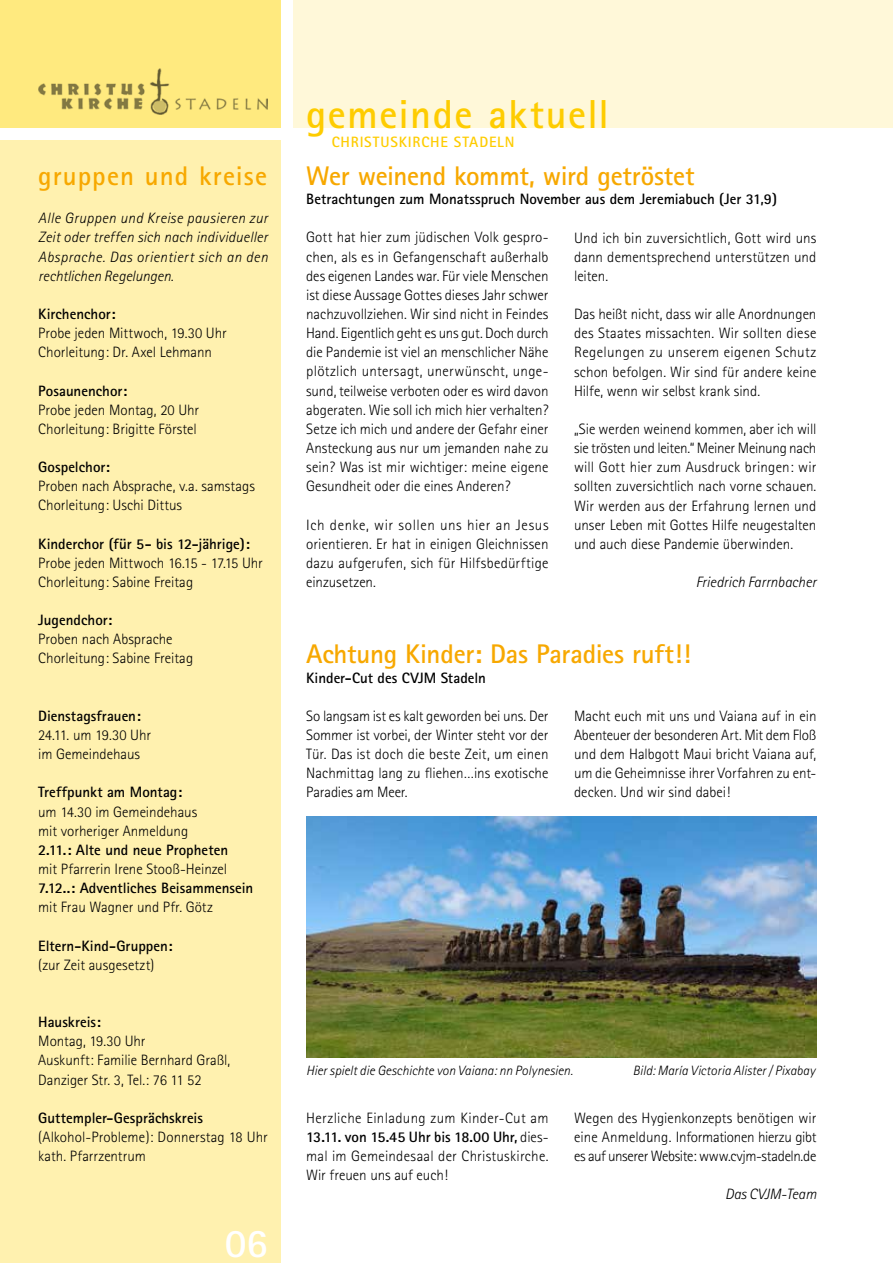
<style>
.page{position:relative;width:893px;height:1263px;background:#fff}
.page>*{position:absolute;margin:0;border:0;box-sizing:border-box;transform-origin:0 0}
.t1{font:700 40.5px "Rotis Sans Serif";letter-spacing:.035em;color:#fecc00}
.t2{font:700 40.5px "Rotis Sans Serif";color:#fff}
.t3{font:700 27px "Rotis Sans Serif";letter-spacing:-.01em;color:#f7a800}
.t4{font:700 27px "Rotis Sans Serif";letter-spacing:.04em;color:#f7a800}
.t5{font:300 15px/19.2px "Rotis Sans Serif";color:#000;text-align:justify}
.t6{font:700 15px "Rotis Sans Serif";color:#000}
.t7{font:italic 300 15px/19.2px "Rotis Sans Serif";color:#000;text-align:justify}
.t8{font:700 15px "Rotis Sans Serif";letter-spacing:.055em;color:#fecc00}
.t9{font:italic 300 13.5px "Rotis Sans Serif";color:#000}
.s1{font-weight:700}
</style>
<div class="page">
<div style="left:293px;top:0;width:600px;height:128px;background:#fff8d9"></div>
<div style="left:0;top:0;width:281px;height:128px;background:#ffea7f"></div>
<div style="left:0;top:140px;width:281px;height:1123px;background:#fff1af"></div>
<img style="left:38px;top:68px;width:230px;height:47px">
<img style="left:306px;top:816px;width:510px;height:242px">
<h2 class="t4" style="left:38px;top:159px;width:230px">gruppen und kreise</h2>
<p class="t7" style="left:38px;top:209px;width:231px">Alle Gruppen und Kreise pausieren zur Zeit oder treffen sich nach individueller Absprache. Das orientiert sich an den rechtlichen Regelungen.</p>
<p class="t6" style="left:38px;top:304px;width:79px">Kirchenchor:</p>
<p class="t5" style="left:38px;top:323px;width:190px">Probe jeden Mittwoch, 19.30 Uhr<br>Chorleitung: Dr. Axel Lehmann</p>
<p class="t6" style="left:38px;top:381px;width:90px">Posaunenchor:</p>
<p class="t5" style="left:38px;top:400px;width:163px">Probe jeden Montag, 20 Uhr<br>Chorleitung: Brigitte Förstel</p>
<p class="t6" style="left:38px;top:457px;width:73px">Gospelchor:</p>
<p class="t5" style="left:38px;top:476px;width:218px">Proben nach Absprache, v.a. samstags<br>Chorleitung: Uschi Dittus</p>
<p class="t6" style="left:38px;top:534px;width:213px">Kinderchor (für 5- bis 12-jährige):</p>
<p class="t5" style="left:38px;top:553px;width:226px">Probe jeden Mittwoch 16.15 - 17.15 Uhr<br>Chorleitung: Sabine Freitag</p>
<p class="t6" style="left:38px;top:611px;width:76px">Jugendchor:</p>
<p class="t5" style="left:38px;top:630px;width:156px">Proben nach Absprache<br>Chorleitung: Sabine Freitag</p>
<p class="t6" style="left:38px;top:706px;width:104px">Dienstagsfrauen:</p>
<p class="t5" style="left:38px;top:725px;width:114px">24.11. um 19.30 Uhr im Gemeindehaus</p>
<p class="t6" style="left:38px;top:783px;width:146px">Treffpunkt am Montag:</p>
<p class="t5" style="left:38px;top:802px;width:160px">um 14.30 im Gemeindehaus mit vorheriger Anmeldung</p>
<p class="t6" style="left:38px;top:840px;width:191px">2.11.: Alte und neue Propheten</p>
<p class="t5" style="left:38px;top:859px;width:190px">mit Pfarrerin Irene Stooß-Heinzel</p>
<p class="t6" style="left:38px;top:878px;width:216px">7.12..: Adventliches Beisammensein</p>
<p class="t5" style="left:38px;top:898px;width:176px">mit Frau Wagner und Pfr. Götz</p>
<p class="t6" style="left:38px;top:936px;width:136px">Eltern-Kind-Gruppen:</p>
<p class="t5" style="left:38px;top:955px;width:118px">(zur Zeit ausgesetzt)</p>
<p class="t6" style="left:38px;top:1012px;width:64px">Hauskreis:</p>
<p class="t5" style="left:38px;top:1031px;width:194px;text-align:left">Montag, 19.30 Uhr<br>Auskunft: Familie Bernhard Graßl,<br>Danziger Str. 3, Tel.: 76 11 52</p>
<p class="t6" style="left:38px;top:1108px;width:166px">Guttempler-Gesprächskreis</p>
<p class="t5" style="left:38px;top:1127px;width:231px">(Alkohol-Probleme): Donnerstag 18 Uhr kath. Pfarrzentrum</p>
<h1 class="t2" style="left:225px;top:1217px;width:45px">06</h1>
<h1 class="t1" style="left:306px;top:88px;width:304px">gemeinde aktuell</h1>
<p class="t8" style="left:332px;top:132px;width:184px">CHRISTUSKIRCHE STADELN</p>
<h2 class="t3" style="left:306px;top:159px;width:390px">Wer weinend kommt, wird getröstet</h2>
<p class="t6" style="left:306px;top:190px;width:472px">Betrachtungen zum Monatsspruch November aus dem Jeremiabuch (Jer 31,9)</p>
<p class="t5" style="left:306px;top:228px;width:244px">Gott hat hier zum jüdischen Volk gespro&shy;chen, als es in Gefangenschaft außerhalb des eigenen Landes war. Für viele Menschen ist diese Aussage Gottes dieses Jahr schwer nachzuvollziehen. Wir sind nicht in Feindes Hand. Eigentlich geht es uns gut. Doch durch die Pandemie ist viel an menschlicher Nähe plötzlich untersagt, unerwünscht, unge&shy;sund, teilweise verboten oder es wird davon abgeraten. Wie soll ich mich hier verhalten?<br>Setze ich mich und andere der Gefahr einer Ansteckung aus nur um jemanden nahe zu sein? Was ist mir wichtiger: meine eigene Gesundheit oder die eines Anderen?</p>
<p class="t5" style="left:306px;top:515px;width:244px">Ich denke, wir sollen uns hier an Jesus orientieren. Er hat in einigen Gleichnissen dazu aufgerufen, sich für Hilfsbedürftige einzusetzen.</p>
<p class="t5" style="left:574px;top:228px;width:244px">Und ich bin zuversichtlich, Gott wird uns dann dementsprechend unterstützen und leiten.</p>
<p class="t5" style="left:574px;top:304px;width:244px">Das heißt nicht, dass wir alle Anordnungen des Staates missachten. Wir sollten diese Regelungen zu unserem eigenen Schutz schon befolgen. Wir sind für andere keine Hilfe, wenn wir selbst krank sind.</p>
<p class="t5" style="left:574px;top:419px;width:244px">„Sie werden weinend kommen, aber ich will sie trösten und leiten.“ Meiner Meinung nach will Gott hier zum Ausdruck bringen: wir sollten zuversichtlich nach vorne schauen.<br>Wir werden aus der Erfahrung lernen und unser Leben mit Gottes Hilfe neugestalten und auch diese Pandemie überwinden.</p>
<p class="t7" style="left:696px;top:573px;width:122px">Friedrich Farrnbacher</p>
<h2 class="t3" style="left:306px;top:637px;width:386px">Achtung Kinder: Das Paradies ruft!!</h2>
<p class="t6" style="left:306px;top:668px;width:181px">Kinder-Cut des CVJM Stadeln</p>
<p class="t5" style="left:306px;top:706px;width:244px">So langsam ist es kalt geworden bei uns. Der Sommer ist vorbei, der Winter steht vor der Tür. Das ist doch die beste Zeit, um einen Nachmittag lang zu fliehen…ins exotische Paradies am Meer.</p>
<p class="t5" style="left:574px;top:706px;width:244px">Macht euch mit uns und Vaiana auf in ein Abenteuer der besonderen Art. Mit dem Floß und dem Halbgott Maui bricht Vaiana auf, um die Geheimnisse ihrer Vorfahren zu ent&shy;decken. Und wir sind dabei!</p>
<p class="t9" style="left:306px;top:1063px;width:268px">Hier spielt die Geschichte von Vaiana: nn Polynesien.</p>
<p class="t9" style="left:633px;top:1063px;width:184px">Bild: María Victoria Alister / Pixabay</p>
<p class="t5" style="left:306px;top:1108px;width:244px">Herzliche Einladung zum Kinder-Cut am <span class="s1">13.11. von 15.45 Uhr bis 18.00 Uhr,</span> dies&shy;mal im Gemeindesaal der Christuskirche.<br>Wir freuen uns auf euch!</p>
<p class="t5" style="left:574px;top:1108px;width:244px">Wegen des Hygienkonzepts benötigen wir eine Anmeldung. Informationen hierzu gibt es auf unserer Website: www.cvjm-stadeln.de</p>
<p class="t7" style="left:725px;top:1185px;width:93px">Das CVJM-Team</p>
</div>
